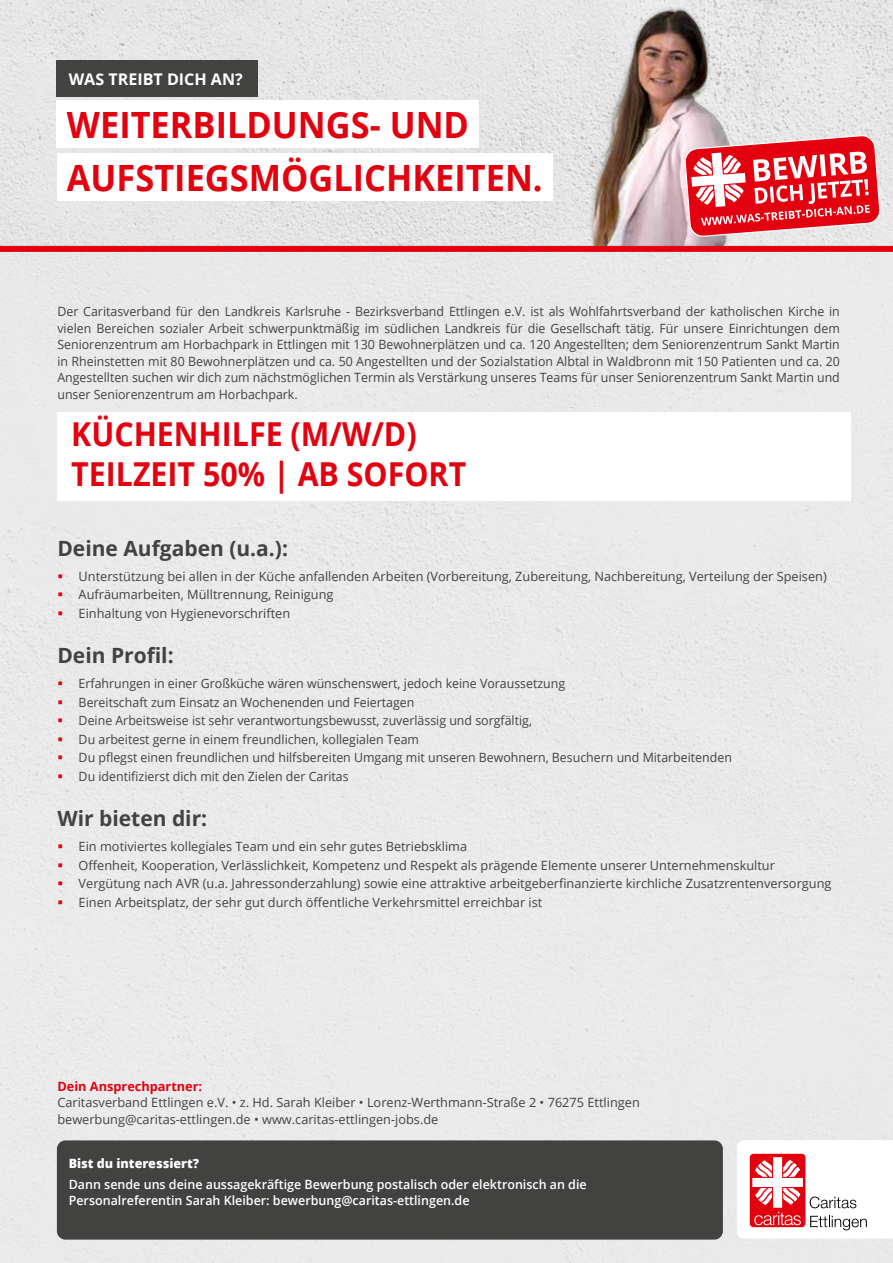
<style>
.page{position:relative;width:893px;height:1263px;background:#fff}
.page>*{position:absolute;margin:0;border:0;box-sizing:border-box;transform-origin:0 0}
.t1{font:700 36.15px/52.9px "Open Sans";color:#e3000f;scale:.95 1}
.t2{font:700 33px/39.6px "Open Sans";color:#e3000f;scale:.92 1}
.t3{font:700 21px "Open Sans";color:#424241}
.t4{font:700 16.05px "Open Sans";color:#fff}
.t5{font:12.75px/18.6px "Open Sans";color:#424241}
.t6{font:600 12.75px/16.5px "Open Sans";color:#fff}
.t7{font:700 12.75px "Open Sans";color:#e3000f}
.t8{font:800 12.75px "Open Sans";color:#fff}
</style>
<div class="page">
<img style="left:0;top:0;width:893px;height:246px">
<img style="left:540px;top:0;width:237px;height:246px">
<div style="left:0;top:247px;width:893px;height:1016px;background:#ececed"></div>
<div style="left:57px;top:61px;width:201px;height:36px;background:#424241"></div>
<div style="left:57px;top:1140px;width:666px;height:99px;background:#424241;border-radius:9px"></div>
<div style="left:57px;top:101px;width:422px;height:47px;background:#fff"></div>
<div style="left:57px;top:153px;width:496px;height:48px;background:#fff"></div>
<svg style="left:737px;top:1140px;width:156px;height:99px;background:#f6d4d6"></svg>
<div style="left:0;top:246px;width:893px;height:6px;background:#e3000f"></div>
<div style="left:57px;top:412px;width:793px;height:89px;background:#fff"></div>
<svg style="left:684px;top:135px;width:197px;height:102px"></svg>
<p class="t4" style="left:69px;top:68px;width:176px">WAS TREIBT DICH AN?</p>
<h1 class="t1" style="left:67px;top:98px;width:502px">WEITERBILDUNGS- UND<br>AUFSTIEGSMÖGLICHKEITEN.</h1>
<p class="t5" style="left:57px;top:303px;width:784px;line-height:16.5px;text-align:justify">Der Caritasverband für den Landkreis Karlsruhe - Bezirksverband Ettlingen e.V. ist als Wohlfahrtsverband der katholischen Kirche in vielen Bereichen sozialer Arbeit schwerpunktmäßig im südlichen Landkreis für die Gesellschaft tätig. Für unsere Einrichtungen dem Seniorenzentrum am Horbachpark in Ettlingen mit 130 Bewohnerplätzen und ca. 120 Angestellten; dem Seniorenzentrum Sankt Martin in Rheinstetten mit 80 Bewohnerplätzen und ca. 50 Angestellten und der Sozialstation Albtal in Waldbronn mit 150 Patienten und ca. 20<br>Angestellten suchen wir dich zum nächstmöglichen Termin als Verstärkung unseres Teams für unser Seniorenzentrum Sankt Martin und unser Seniorenzentrum am Horbachpark.</p>
<h2 class="t2" style="left:71px;top:414px;width:431px">KÜCHENHILFE (M/W/D)<br>TEILZEIT 50% | AB SOFORT</h2>
<h3 class="t3" style="left:57px;top:533px;width:232px">Deine Aufgaben (u.a.):</h3>
<p class="t5" style="left:79px;top:566px;width:750px">Unterstützung bei allen in der Küche anfallenden Arbeiten (Vorbereitung, Zubereitung, Nachbereitung, Verteilung der Speisen)<br>Aufräumarbeiten, Mülltrennung, Reinigung<br>Einhaltung von Hygienevorschriften</p>
<h3 class="t3" style="left:57px;top:640px;width:118px">Dein Profil:</h3>
<p class="t5" style="left:79px;top:674px;width:655px">Erfahrungen in einer Großküche wären wünschenswert, jedoch keine Voraussetzung<br>Bereitschaft zum Einsatz an Wochenenden und Feiertagen<br>Deine Arbeitsweise ist sehr verantwortungsbewusst, zuverlässig und sorgfältig,<br>Du arbeitest gerne in einem freundlichen, kollegialen Team<br>Du pflegst einen freundlichen und hilfsbereiten Umgang mit unseren Bewohnern, Besuchern und Mitarbeitenden Du identifizierst dich mit den Zielen der Caritas</p>
<h3 class="t3" style="left:57px;top:803px;width:151px">Wir bieten dir:</h3>
<p class="t5" style="left:79px;top:837px;width:754px">Ein motiviertes kollegiales Team und ein sehr gutes Betriebsklima<br>Offenheit, Kooperation, Verlässlichkeit, Kompetenz und Respekt als prägende Elemente unserer Unternehmenskultur Vergütung nach AVR (u.a. Jahressonderzahlung) sowie eine attraktive arbeitgeberfinanzierte kirchliche Zusatzrentenversorgung Einen Arbeitsplatz, der sehr gut durch öffentliche Verkehrsmittel erreichbar ist</p>
<p class="t7" style="left:57px;top:1077px;width:146px">Dein Ansprechpartner:</p>
<p class="t5" style="left:57px;top:1094px;width:584px;line-height:16.5px">Caritasverband Ettlingen e.V. • z. Hd. Sarah Kleiber • Lorenz-Werthmann-Straße 2 • 76275 Ettlingen bewerbung@caritas-ettlingen.de • www.caritas-ettlingen-jobs.de</p>
<p class="t8" style="left:69px;top:1154px;width:132px">Bist du interessiert?</p>
<p class="t6" style="left:69px;top:1175px;width:519px">Dann sende uns deine aussagekräftige Bewerbung postalisch oder elektronisch an die<br>Personalreferentin Sarah Kleiber: bewerbung@caritas-ettlingen.de</p>
</div>
